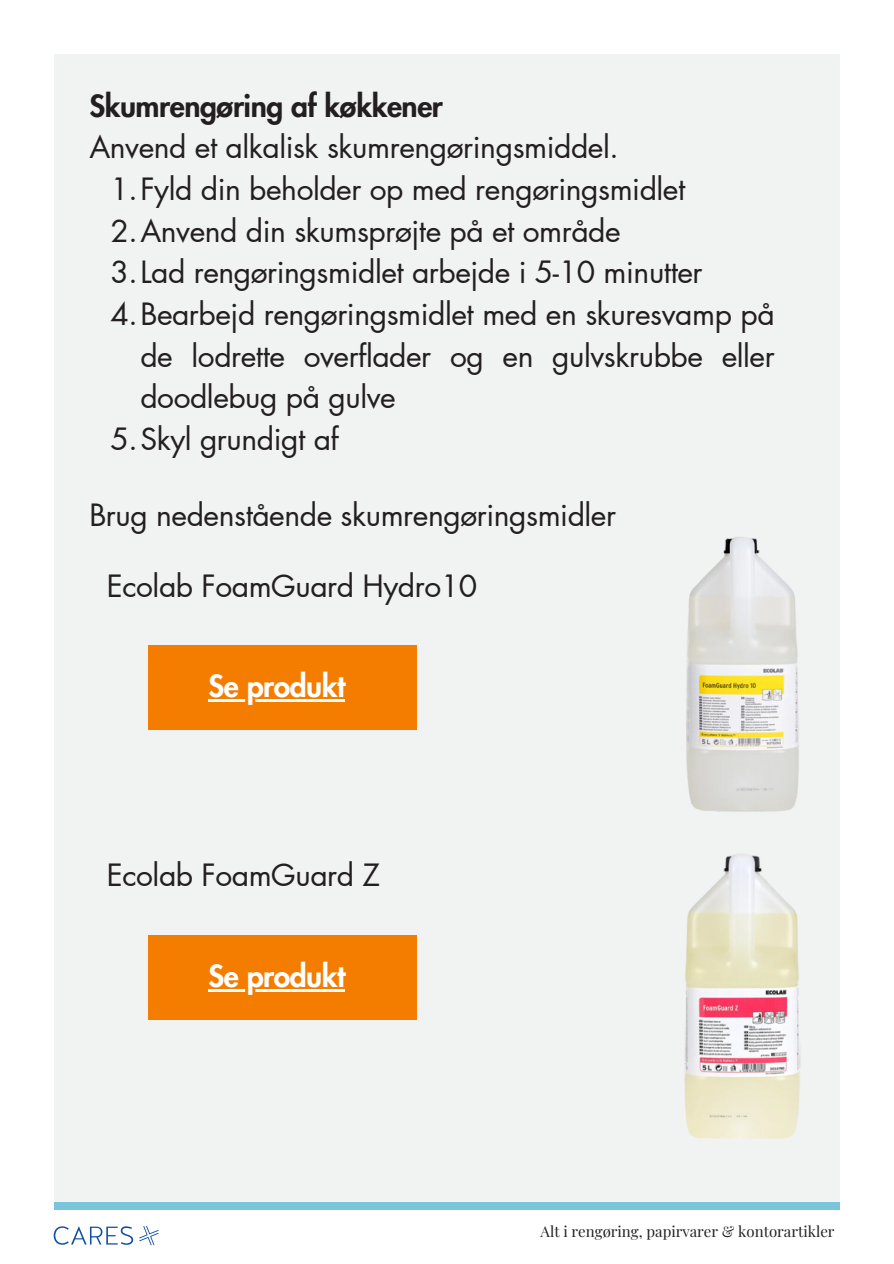
<style>
.page{position:relative;width:894px;height:1264px;background:#fff}
.page>*{position:absolute;margin:0;border:0;box-sizing:border-box;transform-origin:0 0}
.t1{font:30px "Futura LT Pro";letter-spacing:-.015em;color:#231f20}
.t2{font:800 30px "Futura LT Pro";letter-spacing:-.015em;color:#231f20}
.t3{font:800 30px "Futura LT Pro";letter-spacing:-.015em;color:#fff}
.t4{font:15px "Playfair Display";color:#231f20}
</style>
<div class="page">
<div style="left:0;top:0;width:893px;height:1263px;background:linear-gradient(to right,#fff,#fff)"></div>
<div style="left:54px;top:54px;width:785px;height:1155px;background:#f1f2f2"></div>
<div style="left:54px;top:1202px;width:785px;height:7px;background:#78c5dc"></div>
<svg style="left:54px;top:1226px;width:79px;height:18px"></svg>
<svg style="left:139px;top:1225px;width:19px;height:20px"></svg>
<div style="left:149px;top:645px;width:268px;height:85px;background:#f47d00"></div>
<img style="left:686px;top:537px;width:113px;height:275px">
<div style="left:149px;top:934px;width:268px;height:85px;background:#f47d00"></div>
<img style="left:684px;top:854px;width:117px;height:285px">
<hr style="left:208px;top:699px;width:137px;height:3px;background:#fff">
<hr style="left:208px;top:988px;width:137px;height:3px;background:#fff">
<p class="t2" style="left:89px;top:92px;width:355px">Skumrengøring af køkkener</p>
<p class="t1" style="left:89px;top:134px;width:530px">Anvend et alkalisk skumrengøringsmiddel.</p>
<p class="t1" style="left:110px;top:175px;width:576px">1.Fyld din beholder op med rengøringsmidlet</p>
<p class="t1" style="left:110px;top:217px;width:511px">2.Anvend din skumsprøjte på et område</p>
<p class="t1" style="left:110px;top:258px;width:593px">3.Lad rengøringsmidlet arbejde i 5-10 minutter</p>
<p class="t1" style="left:110px;top:300px;width:665px">4.Bearbejd rengøringsmidlet med en skuresvamp på</p>
<p class="t1" style="left:140px;top:342px;width:635px">de lodrette overflader og en gulvskrubbe eller</p>
<p class="t1" style="left:140px;top:383px;width:257px">doodlebug på gulve</p>
<p class="t1" style="left:110px;top:425px;width:230px">5.Skyl grundigt af</p>
<p class="t1" style="left:89px;top:501px;width:528px">Brug nedenstående skumrengøringsmidler</p>
<p class="t1" style="left:107px;top:572px;width:372px">Ecolab FoamGuard Hydro10</p>
<p class="t3" style="left:208px;top:672px;width:138px">Se produkt</p>
<p class="t1" style="left:107px;top:861px;width:275px">Ecolab FoamGuard Z</p>
<p class="t3" style="left:208px;top:961px;width:138px">Se produkt</p>
<p class="t4" style="left:540px;top:1220px;width:295px">Alt i rengøring, papirvarer &amp; kontorartikler</p>
</div>
